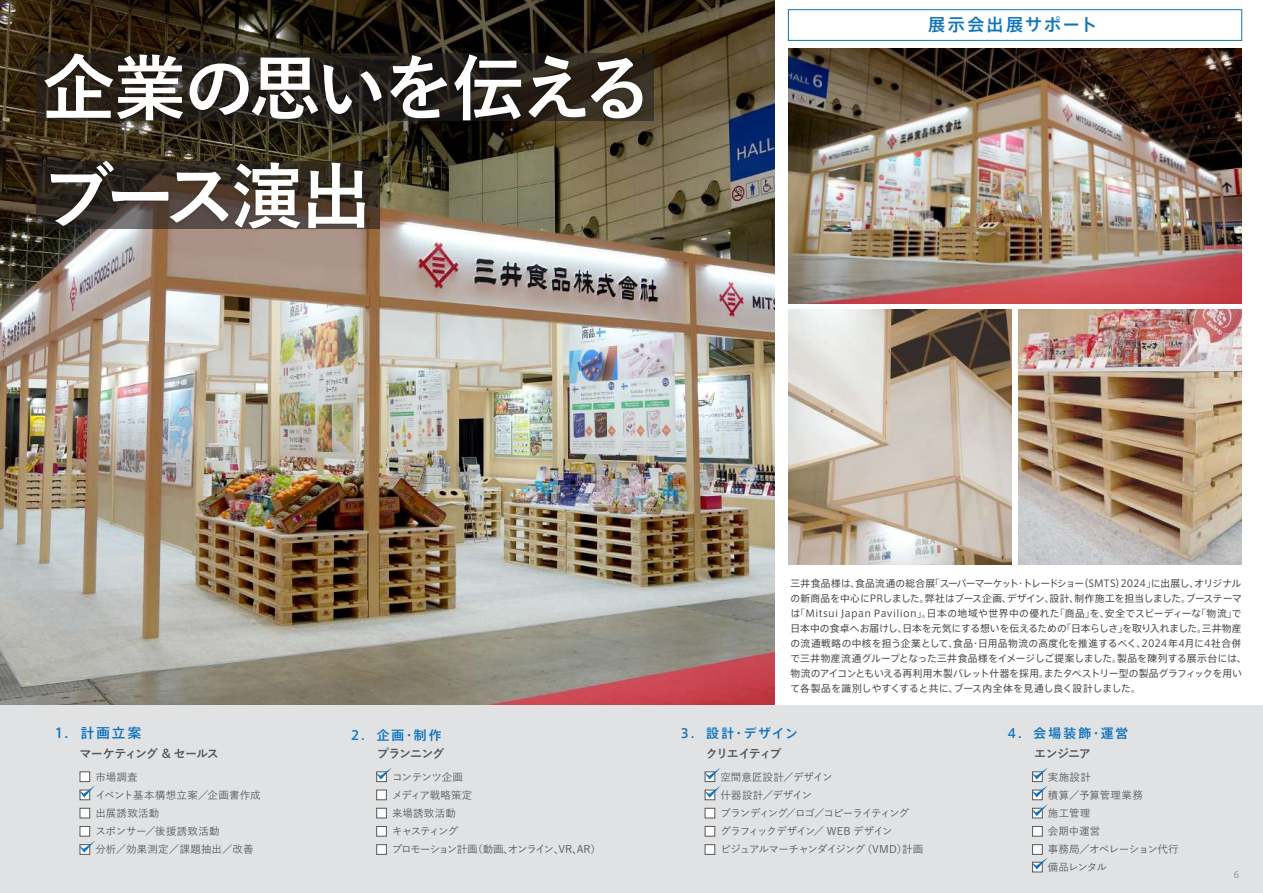
<style>
.page{position:relative;width:1263px;height:893px;background:#fff}
.page>*{position:absolute;margin:0;border:0;box-sizing:border-box;transform-origin:0 0}
.t1{font:700 72px/108px "Yu Gothic";letter-spacing:-.07em;color:#fff}
.t2{font:500 17.1px "Axis Std";letter-spacing:.125em;color:#1074bc}
.t3{font:500 13.5px "Axis Std";color:#1074bc}
.t4{font:500 12.75px "Axis Std";letter-spacing:.165em;color:#1074bc}
.t5{font:700 12px "Yu Gothic";letter-spacing:-.085em;color:#57585a}
.t6{font:700 12px "Yu Gothic";letter-spacing:-.12em;color:#57585a}
.t7{font:500 10.5px/18px "Yu Gothic";letter-spacing:-.08em;color:#57585a}
.t8{font:500 10.5px/18px "Yu Gothic";letter-spacing:.01em;color:#57585a}
.t9{font:500 10.5px/18px "Yu Gothic";letter-spacing:-.06em;color:#57585a}
.t10{font:500 10.5px/18px "Yu Gothic";letter-spacing:-.005em;color:#57585a}
.t11{font:9.75px/15px "Axis Std";letter-spacing:.005em;color:#4b4c4d}
.t12{font:9px "Axis Std";color:#939598}
</style>
<div class="page">
<img style="left:0;top:0;width:775px;height:705px">
<img style="left:35px;top:44px;width:627px;height:209px">
<img style="left:788px;top:48px;width:454px;height:255px">
<img style="left:788px;top:310px;width:224px;height:255px">
<img style="left:1018px;top:310px;width:224px;height:255px">
<div style="left:0;top:705px;width:1263px;height:188px;background:#e1e2e4"></div>
<svg style="left:705px;top:798px;width:10px;height:2px"></svg>
<div style="left:705px;top:808px;width:10px;height:10px;background:#fff;border:1px solid #57585a"></div>
<div style="left:705px;top:826px;width:10px;height:10px;background:#fff;border:1px solid #57585a"></div>
<div style="left:705px;top:844px;width:10px;height:11px;background:#fff;border:1px solid #57585a"></div>
<svg style="left:376px;top:780px;width:11px;height:2px"></svg>
<div style="left:376px;top:790px;width:11px;height:10px;background:#fff;border:1px solid #57585a"></div>
<div style="left:376px;top:808px;width:11px;height:10px;background:#fff;border:1px solid #57585a"></div>
<div style="left:376px;top:826px;width:11px;height:10px;background:#fff;border:1px solid #57585a"></div>
<div style="left:376px;top:844px;width:11px;height:11px;background:#fff;border:1px solid #57585a"></div>
<div style="left:80px;top:772px;width:10px;height:10px;background:#fff;border:1px solid #57585a"></div>
<svg style="left:80px;top:797px;width:10px;height:3px"></svg>
<div style="left:80px;top:808px;width:10px;height:10px;background:#fff;border:1px solid #57585a"></div>
<div style="left:80px;top:826px;width:10px;height:10px;background:#fff;border:1px solid #57585a"></div>
<svg style="left:80px;top:853px;width:10px;height:2px"></svg>
<svg style="left:1032px;top:797px;width:10px;height:3px"></svg>
<svg style="left:1032px;top:816px;width:10px;height:2px"></svg>
<div style="left:1032px;top:826px;width:10px;height:10px;background:#fff;border:1px solid #57585a"></div>
<div style="left:1032px;top:844px;width:10px;height:11px;background:#fff;border:1px solid #57585a"></div>
<svg style="left:1032px;top:869px;width:10px;height:3px"></svg>
<div style="left:788px;top:9px;width:454px;height:32px;border:1px solid #1074bc"></div>
<svg style="left:1031px;top:767px;width:17px;height:30px"></svg>
<svg style="left:1031px;top:804px;width:17px;height:12px"></svg>
<svg style="left:1031px;top:857px;width:17px;height:12px"></svg>
<svg style="left:79px;top:785px;width:16px;height:12px"></svg>
<svg style="left:79px;top:841px;width:16px;height:12px"></svg>
<svg style="left:376px;top:767px;width:16px;height:13px"></svg>
<svg style="left:704px;top:767px;width:17px;height:31px"></svg>
<h1 class="t1" style="left:43px;top:36px;width:613px">企業の思いを伝えるブース演出</h1>
<h2 class="t2" style="left:928px;top:12px;width:170px">展示会出展サポート</h2>
<p class="t11" style="left:790px;top:575px;width:457px">三井食品様は、食品流通の総合展「スーパーマーケット・トレードショー（SMTS）2024」に出展し、オリジナルの新商品を中心にPRしました。弊社はブース企画、デザイン、設計、制作施工を担当しました。ブーステーマは「Mitsui Japan Pavilion」。日本の地域や世界中の優れた「商品」を、安全でスピーディーな「物流」で日本中の食卓へお届けし、日本を元気にする想いを伝えるための「日本らしさ」を取り入れました。三井物産の流通戦略の中核を担う企業として、食品・日用品物流の高度化を推進するべく、2024年4月に4社合併で三井物産流通グループとなった三井食品様をイメージしご提案しました。製品を陳列する展示台には、物流のアイコンともいえる再利用木製パレット什器を採用。またタペストリー型の製品グラフィックを用いて各製品を識別しやすくすると共に、ブース内全体を見通し良く設計しました。</p>
<h3 class="t3" style="left:54px;top:723px;width:88px">1. 計画立案</h3>
<h3 class="t4" style="left:351px;top:725px;width:92px">2. 企画・制作</h3>
<h3 class="t4" style="left:681px;top:724px;width:119px">3. 設計・デザイン</h3>
<h3 class="t4" style="left:1007px;top:724px;width:122px">4. 会場装飾・運営</h3>
<p class="t5" style="left:1034px;top:747px;width:58px">エンジニア</p>
<p class="t10" style="left:1048px;top:767px;width:132px">実施設計<br>積算／予算管理業務<br>施工管理<br>会期中運営<br>事務局／オペレーション代行備品レンタル</p>
<p class="t5" style="left:80px;top:747px;width:141px">マーケティング &amp; セールス</p>
<p class="t5" style="left:377px;top:747px;width:69px">プランニング</p>
<p class="t6" style="left:706px;top:747px;width:78px">クリエイティブ</p>
<p class="t8" style="left:85px;top:767px;width:177px">　市場調査<br>　イベント基本構想立案／企画書作成　出展誘致活動<br>　スポンサー／後援誘致活動<br>　分析／効果測定／課題抽出／改善</p>
<p class="t9" style="left:392px;top:767px;width:211px">コンテンツ企画<br>メディア戦略策定<br>来場誘致活動<br>キャスティング<br>プロモーション計画（動画、オンライン、VR、AR）</p>
<p class="t7" style="left:720px;top:767px;width:204px">空間意匠設計／デザイン<br>什器設計／デザイン<br>ブランディング／ロゴ／コピーライティング<br>グラフィックデザイン／ WEB デザイン<br>ビジュアルマーチャンダイジング（VMD）計画</p>
<p class="t12" style="left:1233px;top:867px;width:8px">6</p>
</div>
